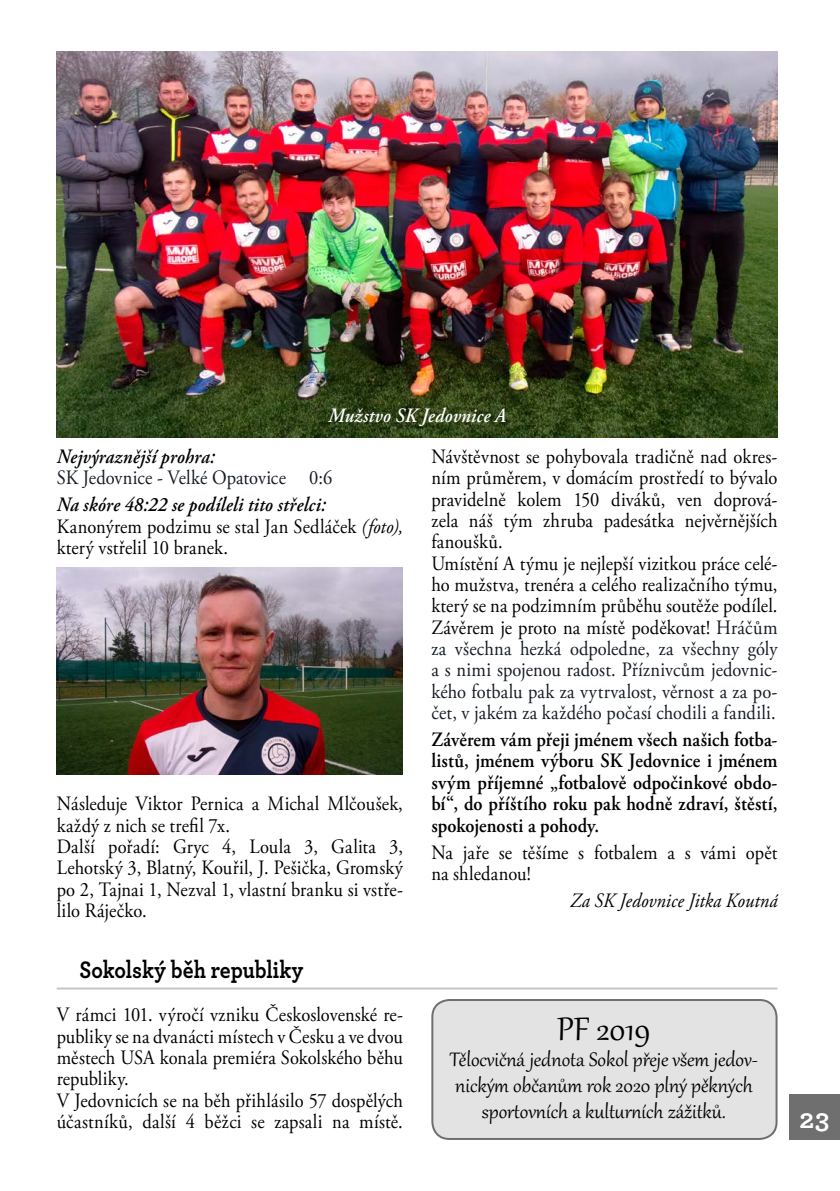
<style>
.page{position:relative;width:840px;height:1191px;background:#fff}
.page>*{position:absolute;margin:0;border:0;box-sizing:border-box;transform-origin:0 0}
.t1{font:40px "Gabriola";color:#000}
.t2{font:700 28px "Archer";color:#fff}
.t3{font:700 25px "Archer";color:#000;scale:.87 1}
.t4{font:24px/26px "Gabriola";color:#000;text-align:center}
.t5{font:20.4px/21.4px "Adobe Garamond Pro";letter-spacing:.005em;color:#000;scale:.9 1}
.t6{font:600 20.4px/21.4px "Adobe Garamond Pro";letter-spacing:.005em;color:#000;text-align:justify;scale:.9 1}
.t7{font:20.4px "Adobe Garamond Pro";color:#151b25;scale:.9 1}
.t8{font:italic 20.4px "Adobe Garamond Pro";letter-spacing:.005em;color:#000;scale:.9 1}
.t9{font:italic 600 20.4px "Adobe Garamond Pro";letter-spacing:.01em;color:#000;scale:.9 1}
.t10{font:italic 600 20.4px "Adobe Garamond Pro";letter-spacing:.01em;color:#fff;scale:.9 1}
.s1{font-weight:600;font-style:italic}
.s2{font-style:italic}
.s3{color:#151b25}
</style>
<div class="page">
<div style="left:788px;top:1094px;width:51px;height:46px;background:#706f6f"></div>
<hr style="left:57px;top:987px;width:720px;height:2px;background:#c6c6c6">
<img style="left:57px;top:51px;width:720px;height:386px">
<div style="left:432px;top:1000px;width:344px;height:139px;background:#e3e3e3;border-radius:17px"></div>
<div style="left:431px;top:999px;width:346px;height:141px;border:2px solid #706f6f;border-radius:17px"></div>
<img style="left:57px;top:567px;width:346px;height:207px">
<p class="t10" style="left:328px;top:403px;width:198px">Mužstvo SK Jedovnice A</p>
<p class="t9" style="left:57px;top:445px;width:177px">Nejvýraznější prohra:</p>
<p class="t7" style="left:57px;top:465px;width:307px">SK Jedovnice - Velké Opatovice 0:6</p>
<p class="t5" style="left:57px;top:495px;width:386px"><span class="s1">Na skóre 48:22 se podíleli tito střelci:<br></span>Kanonýrem podzimu se stal Jan Sedláček <span class="s2">(foto), </span>který vstřelil 10 branek.</p>
<p class="t5" style="left:57px;top:793px;width:386px">Následuje Viktor Pernica a Michal Mlčoušek, každý z nich se trefil 7x.<br>Další pořadí: Gryc 4, Loula 3, Galita 3, Lehotský 3, Blatný, Kouřil, J. Pešička, Gromský po 2, Tajnai 1, Nezval 1, vlastní branku si vstře&shy;lilo Ráječko.</p>
<p class="t3" style="left:79px;top:950px;width:259px">Sokolský běh republiky</p>
<p class="t5" style="left:57px;top:1005px;width:386px">V rámci 101. výročí vzniku Československé re&shy;publiky se na dvanácti místech v Česku a ve dvou městech USA konala premiéra Sokolského běhu republiky.<br>V Jedovnicích se na běh přihlásilo 57 dospělých účastníků, další 4 běžci se zapsali na místě.</p>
<p class="t5" style="left:431px;top:446px;width:386px">Návštěvnost se pohybovala tradičně nad okres&shy;ním průměrem, v domácím prostředí to bývalo pravidelně kolem 150 diváků, ven doprová&shy;zela náš tým zhruba padesátka nejvěrnějších fanoušků.<br>Umístění A týmu je nejlepší vizitkou práce celé&shy;ho mužstva, trenéra a celého realizačního týmu, který se na podzimním průběhu soutěže podílel.<br>Závěrem je proto na místě poděkovat! <span class="s3">Hráčům za všechna hezká odpoledne, za všechny góly a s nimi spojenou radost. Příznivcům jedovnic&shy;kého fotbalu pak za vytrvalost, věrnost a za po&shy;čet, v jakém za každého počasí chodili a fandili.</span></p>
<p class="t6" style="left:431px;top:729px;width:386px">Závěrem vám přeji jménem všech našich fotba&shy;listů, jménem výboru SK Jedovnice i jménem svým příjemné „fotbalově odpočinkové obdo&shy;bí“, do příštího roku pak hodně zdraví, štěstí, spokojenosti a pohody.</p>
<p class="t5" style="left:431px;top:842px;width:386px">Na jaře se těšíme s fotbalem a s vámi opět na shledanou!</p>
<p class="t8" style="left:570px;top:888px;width:231px">Za SK Jedovnice Jitka Koutná</p>
<h1 class="t1" style="left:557px;top:1002px;width:95px">PF 2019</h1>
<p class="t4" style="left:449px;top:1044px;width:309px">Tělocvičná jednota Sokol přeje všem jedov&shy;nickým občanům rok 2020 plný pěkných sportovních a kulturních zážitků.</p>
<h2 class="t2" style="left:799px;top:1097px;width:31px">23</h2>
</div>
